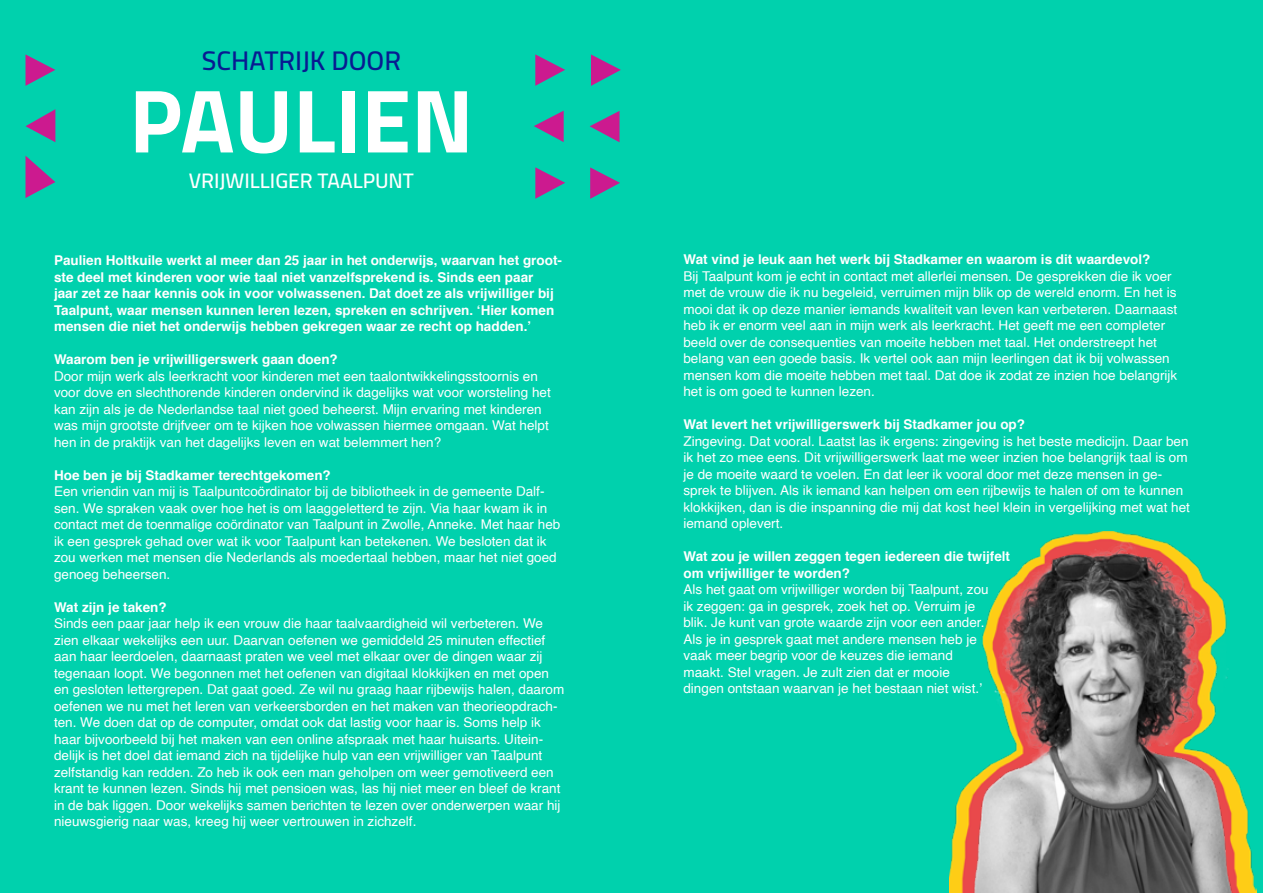
<style>
.page{position:relative;width:1263px;height:893px;background:#00d1ad}
.page>*{position:absolute;margin:0;border:0;box-sizing:border-box;transform-origin:0 0}
.t1{font:700 90px "Cairo";color:#fff}
.t2{font:600 27px "Cairo";color:#081b91}
.t3{font:600 21px "Cairo";color:#fff}
.t4{font:13.5px/16.5px "Helvetica";color:#fff}
.t5{font:700 13.5px/16.5px "Helvetica";color:#fff}
</style>
<div class="page">
<svg style="left:534px;top:111px;width:30px;height:31px"></svg>
<svg style="left:590px;top:111px;width:29px;height:31px"></svg>
<svg style="left:26px;top:109px;width:29px;height:33px"></svg>
<svg style="left:535px;top:167px;width:30px;height:32px"></svg>
<svg style="left:535px;top:54px;width:30px;height:32px"></svg>
<svg style="left:26px;top:156px;width:29px;height:42px"></svg>
<svg style="left:591px;top:54px;width:30px;height:32px"></svg>
<svg style="left:590px;top:167px;width:30px;height:32px"></svg>
<svg style="left:26px;top:54px;width:29px;height:32px"></svg>
<img style="left:950px;top:784px;width:306px;height:109px">
<img style="left:967px;top:531px;width:279px;height:362px">
<h2 class="t2" style="left:202px;top:38px;width:201px">SCHATRIJK DOOR</h2>
<h1 class="t1" style="left:129px;top:69px;width:346px">PAULIEN</h1>
<h3 class="t3" style="left:189px;top:163px;width:227px">VRIJWILLIGER TAALPUNT</h3>
<p class="t5" style="left:54px;top:252px;width:509px">Paulien Holtkuile werkt al meer dan 25 jaar in het onderwijs, waarvan het groot&shy;ste deel met kinderen voor wie taal niet vanzelfsprekend is. Sinds een paar<br>jaar zet ze haar kennis ook in voor volwassenen. Dat doet ze als vrijwilliger bij Taalpunt, waar mensen kunnen leren lezen, spreken en schrijven. ‘Hier komen mensen die niet het onderwijs hebben gekregen waar ze recht op hadden.’</p>
<p class="t5" style="left:54px;top:351px;width:285px">Waarom ben je vrijwilligerswerk gaan doen?</p>
<p class="t4" style="left:54px;top:368px;width:498px">Door mijn werk als leerkracht voor kinderen met een taalontwikkelingsstoornis en voor dove en slechthorende kinderen ondervind ik dagelijks wat voor worsteling het kan zijn als je de Nederlandse taal niet goed beheerst. Mijn ervaring met kinderen was mijn grootste drijfveer om te kijken hoe volwassen hiermee omgaan. Wat helpt hen in de praktijk van het dagelijks leven en wat belemmert hen?</p>
<p class="t5" style="left:54px;top:467px;width:278px">Hoe ben je bij Stadkamer terechtgekomen?</p>
<p class="t4" style="left:54px;top:484px;width:508px">Een vriendin van mij is Taalpuntcoördinator bij de bibliotheek in de gemeente Dalf&shy;sen. We spraken vaak over hoe het is om laaggeletterd te zijn. Via haar kwam ik in contact met de toenmalige coördinator van Taalpunt in Zwolle, Anneke. Met haar heb ik een gesprek gehad over wat ik voor Taalpunt kan betekenen. We besloten dat ik zou werken met mensen die Nederlands als moedertaal hebben, maar het niet goed genoeg beheersen.</p>
<p class="t5" style="left:54px;top:599px;width:114px">Wat zijn je taken?</p>
<p class="t4" style="left:54px;top:616px;width:512px">Sinds een paar jaar help ik een vrouw die haar taalvaardigheid wil verbeteren. We zien elkaar wekelijks een uur. Daarvan oefenen we gemiddeld 25 minuten effectief aan haar leerdoelen, daarnaast praten we veel met elkaar over de dingen waar zij tegenaan loopt. We begonnen met het oefenen van digitaal klokkijken en met open en gesloten lettergrepen. Dat gaat goed. Ze wil nu graag haar rijbewijs halen, daarom oefenen we nu met het leren van verkeersborden en het maken van theorieopdrach&shy;ten. We doen dat op de computer, omdat ook dat lastig voor haar is. Soms help ik haar bijvoorbeeld bij het maken van een online afspraak met haar huisarts. Uitein&shy;delijk is het doel dat iemand zich na tijdelijke hulp van een vrijwilliger van Taalpunt zelfstandig kan redden. Zo heb ik ook een man geholpen om weer gemotiveerd een krant te kunnen lezen. Sinds hij met pensioen was, las hij niet meer en bleef de krant in de bak liggen. Door wekelijks samen berichten te lezen over onderwerpen waar hij nieuwsgierig naar was, kreeg hij weer vertrouwen in zichzelf.</p>
<p class="t5" style="left:683px;top:252px;width:468px">Wat vind je leuk aan het werk bij Stadkamer en waarom is dit waardevol?</p>
<p class="t4" style="left:683px;top:268px;width:495px">Bij Taalpunt kom je echt in contact met allerlei mensen. De gesprekken die ik voer met de vrouw die ik nu begeleid, verruimen mijn blik op de wereld enorm. En het is mooi dat ik op deze manier iemands kwaliteit van leven kan verbeteren. Daarnaast heb ik er enorm veel aan in mijn werk als leerkracht. Het geeft me een completer beeld over de consequenties van moeite hebben met taal. Het onderstreept het belang van een goede basis. Ik vertel ook aan mijn leerlingen dat ik bij volwassen mensen kom die moeite hebben met taal. Dat doe ik zodat ze inzien hoe belangrijk het is om goed te kunnen lezen.</p>
<p class="t5" style="left:683px;top:416px;width:343px">Wat levert het vrijwilligerswerk bij Stadkamer jou op?</p>
<p class="t4" style="left:683px;top:433px;width:508px">Zingeving. Dat vooral. Laatst las ik ergens: zingeving is het beste medicijn. Daar ben ik het zo mee eens. Dit vrijwilligerswerk laat me weer inzien hoe belangrijk taal is om je de moeite waard te voelen. En dat leer ik vooral door met deze mensen in ge&shy;sprek te blijven. Als ik iemand kan helpen om een rijbewijs te halen of om te kunnen klokkijken, dan is die inspanning die mij dat kost heel klein in vergelijking met wat het iemand oplevert.</p>
<p class="t5" style="left:683px;top:548px;width:328px">Wat zou je willen zeggen tegen iedereen die twijfelt om vrijwilliger te worden?</p>
<p class="t4" style="left:683px;top:582px;width:501px">Als het gaat om vrijwilliger worden bij Taalpunt, zou<br>ik zeggen: ga in gesprek, zoek het op. Verruim je<br>blik. Je kunt van grote waarde zijn voor een ander. Het verbindt mensen met elkaar.<br>Als je in gesprek gaat met andere mensen heb je<br>vaak meer begrip voor de keuzes die iemand<br>maakt. Stel vragen. Je zult zien dat er mooie<br>dingen ontstaan waarvan je het bestaan niet wist.’</p>
</div>
